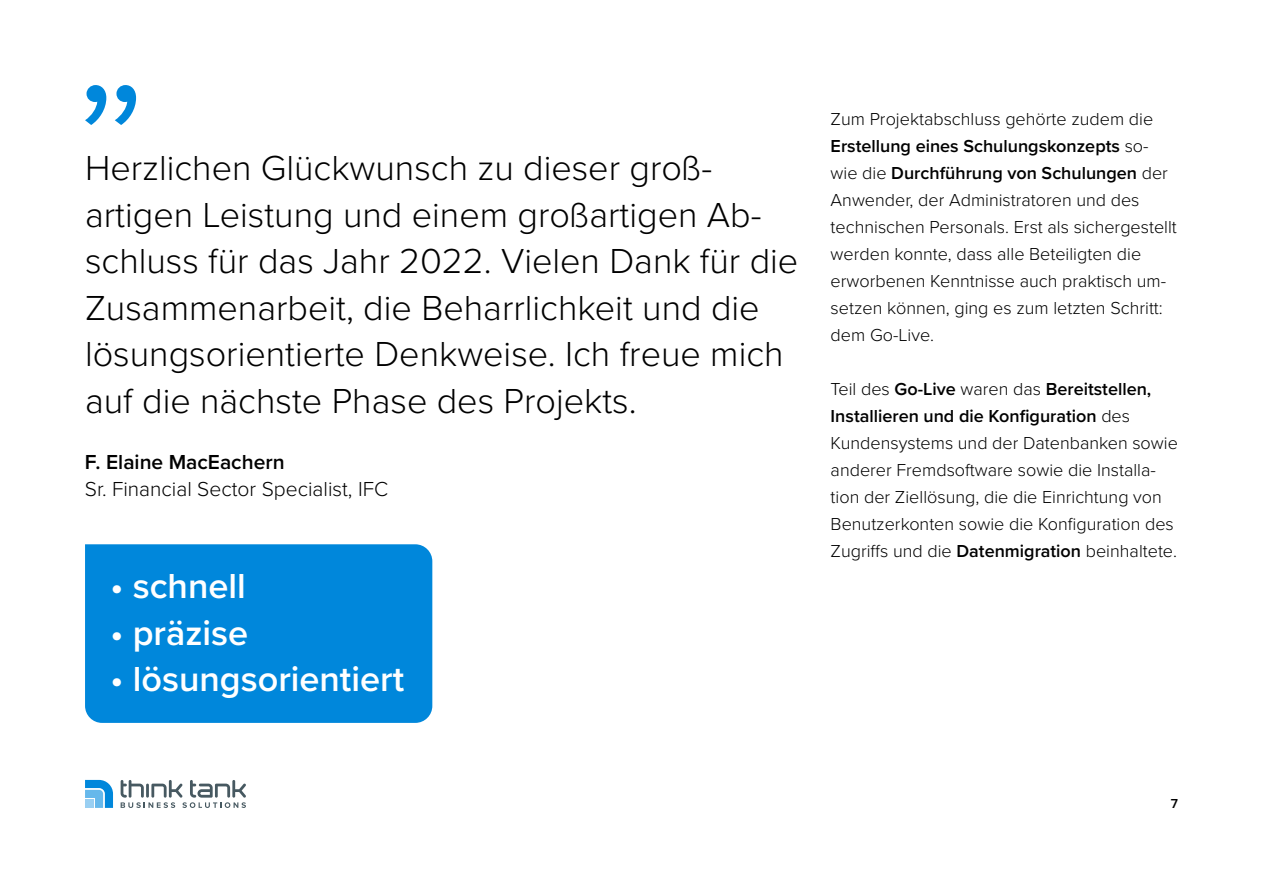
<style>
.page{position:relative;width:1263px;height:893px;background:#fff}
.page>*{position:absolute;margin:0;border:0;box-sizing:border-box;transform-origin:0 0}
.t1{font:300 36px/46.5px "Proxima Nova";color:#000}
.t2{font:600 36px "Proxima Nova";color:#fff}
.t3{font:300 21px "Proxima Nova";color:#000}
.t4{font:600 21px "Proxima Nova";color:#000}
.t5{font:300 18px/27px "Proxima Nova";color:#000}
.t6{font:600 13.5px "Proxima Nova";color:#000}
.s1{font-weight:600}
</style>
<div class="page">
<svg style="left:121px;top:780px;width:125px;height:28px"></svg>
<svg style="left:85px;top:780px;width:28px;height:28px"></svg>
<svg style="left:85px;top:85px;width:51px;height:40px"></svg>
<div style="left:85px;top:544px;width:347px;height:179px;background:#0087db"></div>
<p class="t1" style="left:85px;top:143px;width:715px">Herzlichen Glückwunsch zu dieser groß&shy;artigen Leistung und einem großartigen Ab&shy;schluss für das Jahr 2022. Vielen Dank für die Zusammenarbeit, die Beharrlichkeit und die lösungsorientierte Denkweise. Ich freue mich auf die nächste Phase des Projekts.</p>
<p class="t4" style="left:85px;top:446px;width:201px">F. Elaine MacEachern</p>
<p class="t3" style="left:85px;top:473px;width:305px">Sr. Financial Sector Specialist, IFC</p>
<h1 class="t2" style="left:111px;top:559px;width:137px">• schnell</h1>
<h1 class="t2" style="left:111px;top:606px;width:139px">• präzise</h1>
<h1 class="t2" style="left:111px;top:652px;width:295px">• lösungsorientiert</h1>
<p class="t5" style="left:831px;top:104px;width:348px">Zum Projektabschluss gehörte zudem die <span class="s1">Erstellung eines Schulungskonzepts</span> so&shy;wie die <span class="s1">Durchführung von Schulungen</span> der Anwender, der Administratoren und des technischen Personals. Erst als sichergestellt werden konnte, dass alle Beteiligten die erworbenen Kenntnisse auch praktisch um&shy;setzen können, ging es zum letzten Schritt: dem Go-Live.</p>
<p class="t5" style="left:831px;top:374px;width:349px">Teil des <span class="s1">Go-Live</span> waren das <span class="s1">Bereitstellen, Installieren und die Konfiguration</span> des Kundensystems und der Datenbanken sowie anderer Fremdsoftware sowie die Installa&shy;tion der Ziellösung, die die Einrichtung von Benutzerkonten sowie die Konfiguration des Zugriffs und die <span class="s1">Datenmigration</span> beinhaltete.</p>
<p class="t6" style="left:1171px;top:793px;width:9px">7</p>
</div>
